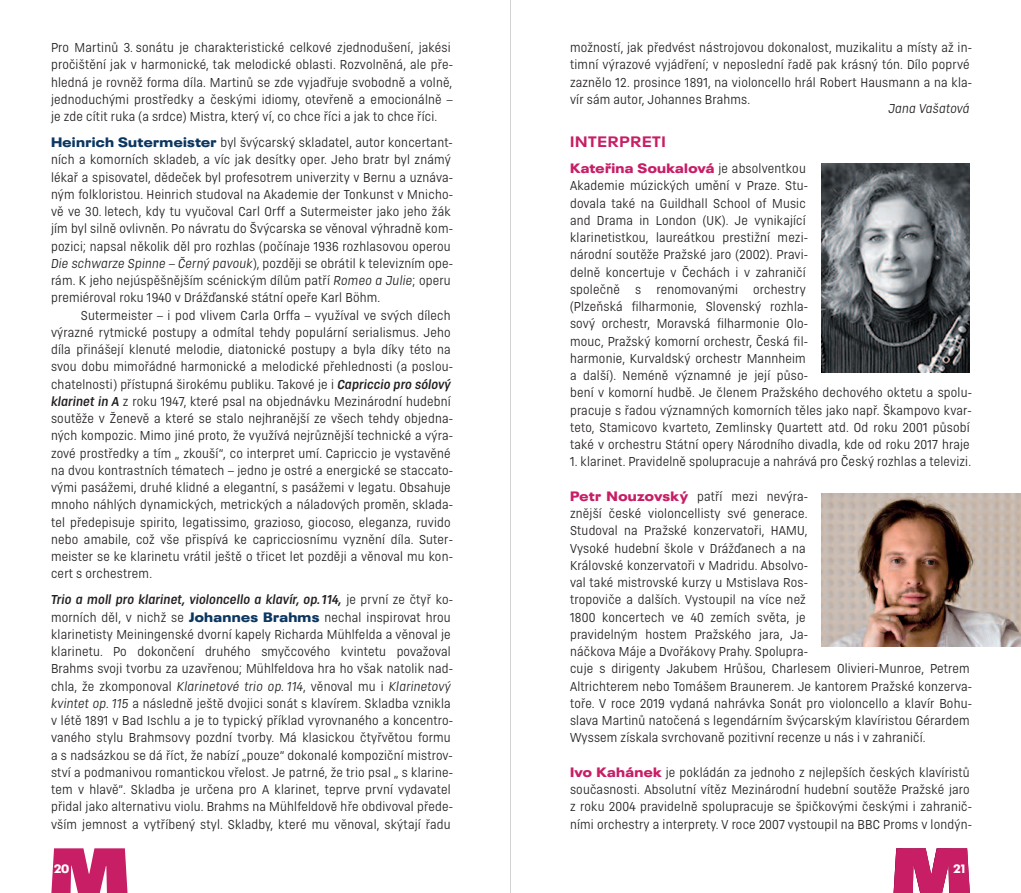
<style>
.page{position:relative;width:1021px;height:893px;background:#fff}
.page>*{position:absolute;margin:0;border:0;box-sizing:border-box;transform-origin:0 0}
.t1{font:700 15px "Neue Plak Extended";letter-spacing:.05em;color:#c71e66}
.t2{font:900 13.5px "Neue Plak Extended";letter-spacing:.015em;color:#c71e66}
.t3{font:12px/17.2px "Normatica";color:#231f20}
.t4{font:italic 12px "Normatica";color:#231f20}
.t5{font:900 12px "Neue Plak";color:#fff}
.s1{font-family:"Neue Plak Extended";font-weight:900;font-size:13.5px;color:#0c3761}
.s2{font-style:italic}
.s3{font-weight:500;font-style:italic}
.s4{font-family:"Normatica";font-weight:400;font-size:12px;color:#231f20}
.s5{font-family:"Neue Plak Extended";font-weight:900;font-size:13.5px;color:#c71e66}
</style>
<div class="page">
<svg style="left:893px;top:848px;width:77px;height:45px;background:#cc3b79"></svg>
<svg style="left:51px;top:848px;width:77px;height:45px;background:#cf407d"></svg>
<hr style="left:510px;top:0;width:1px;height:893px;background:#d3d2d2">
<img style="left:821px;top:164px;width:148px;height:208px">
<img style="left:821px;top:493px;width:199px;height:153px">
<p class="t3" style="left:51px;top:40px;width:404px">Pro Martinů 3. sonátu je charakteristické celkové zjednodušení, jakési pročištění jak v harmonické, tak melodické oblasti. Rozvolněná, ale pře&shy;hledná je rovněž forma díla. Martinů se zde vyjadřuje svobodně a volně, jednoduchými prostředky a českými idiomy, otevřeně a emocionálně – je zde cítit ruka (a srdce) Mistra, který ví, co chce říci a jak to chce říci.</p>
<p class="t3" style="left:51px;top:135px;width:403px"><span class="s1">heinrich sutermeister</span> byl švýcarský skladatel, autor koncertant&shy;ních a komorních skladeb, a víc jak desítky oper. Jeho bratr byl známý lékař a spisovatel, dědeček byl profesotrem univerzity v Bernu a uznáva&shy;ným folkloristou. Heinrich studoval na Akademie der Tonkunst v Mnicho&shy;vě ve 30. letech, kdy tu vyučoval Carl Orff a Sutermeister jako jeho žák jím byl silně ovlivněn. Po návratu do Švýcarska se věnoval výhradně kom&shy;pozici; napsal několik děl pro rozhlas (počínaje 1936 rozhlasovou operou <span class="s2">Die schwarze Spinne – Černý pavouk</span>), později se obrátil k televizním ope&shy;rám. K jeho nejúspěšnějším scénickým dílům patří <span class="s2">Romeo a Julie</span>; operu premiéroval roku 1940 v Drážďanské státní opeře Karl Böhm.</p>
<p class="t3" style="left:51px;top:307px;width:403px;text-indent:30px">Sutermeister – i pod vlivem Carla Orffa – využíval ve svých dílech výrazné rytmické postupy a odmítal tehdy populární serialismus. Jeho díla přinášejí klenuté melodie, diatonické postupy a byla díky této na svou dobu mimořádné harmonické a melodické přehlednosti (a poslou&shy;chatelnosti) přístupná širokému publiku. Takové je i <span class="s3">Capriccio pro sólový klarinet in A</span> z roku 1947, které psal na objednávku Mezinárodní hudební soutěže v Ženevě a které se stalo nejhranější ze všech tehdy objedna&shy;ných kompozic. Mimo jiné proto, že využívá nejrůznější technické a výra&shy;zové prostředky a tím „ zkouší“, co interpret umí. Capriccio je vystavěné na dvou kontrastních tématech – jedno je ostré a energické se staccato&shy;vými pasážemi, druhé klidné a elegantní, s pasážemi v legatu. Obsahuje mnoho náhlých dynamických, metrických a náladových proměn, sklada&shy;tel předepisuje spirito, legatissimo, grazioso, giocoso, eleganza, ruvido nebo amabile, což vše přispívá ke capricciosnímu vyznění díla. Suter&shy;meister se ke klarinetu vrátil ještě o třicet let později a věnoval mu kon&shy;cert s orchestrem.</p>
<p class="t3" style="left:51px;top:592px;width:403px"><span class="s3">Trio a moll pro klarinet, violoncello a klavír, op.114,</span> je první ze čtyř ko&shy;morních děl, v nichž se <span class="s1">Johannes brahms</span> nechal inspirovat hrou klarinetisty Meiningenské dvorní kapely Richarda Mühlfelda a věnoval je klarinetu. Po dokončení druhého smyčcového kvintetu považoval Brahms svoji tvorbu za uzavřenou; Mühlfeldova hra ho však natolik nad&shy;chla, že zkomponoval <span class="s2">Klarinetové trio op. 114</span>, věnoval mu i <span class="s2">Klarinetový kvintet op. 115</span> a následně ještě dvojici sonát s klavírem. Skladba vznikla v létě 1891 v Bad Ischlu a je to typický příklad vyrovnaného a koncentro&shy;vaného stylu Brahmsovy pozdní tvorby. Má klasickou čtyřvětou formu a s nadsázkou se dá říct, že nabízí „pouze“ dokonalé kompoziční mistrov&shy;ství a podmanivou romantickou vřelost. Je patrné, že trio psal „ s klarine&shy;tem v hlavě“. Skladba je určena pro A klarinet, teprve první vydavatel přidal jako alternativu violu. Brahms na Mühlfeldově hře obdivoval přede&shy;vším jemnost a vytříbený styl. Skladby, které mu věnoval, skýtají řadu</p>
<p class="t5" style="left:54px;top:864px;width:17px">20</p>
<p class="t5" style="left:953px;top:864px;width:13px">21</p>
<p class="t3" style="left:570px;top:40px;width:403px">možností, jak předvést nástrojovou dokonalost, muzikalitu a místy až in&shy;timní výrazové vyjádření; v neposlední řadě pak krásný tón. Dílo poprvé zaznělo 12. prosince 1891, na violoncello hrál Robert Hausmann a na kla&shy;vír sám autor, Johannes Brahms.</p>
<p class="t4" style="left:888px;top:103px;width:83px">Jana Vašatová</p>
<p class="t1" style="left:570px;top:137px;width:97px">INTERPRETI</p>
<p class="t2" style="left:570px;top:163px;width:237px">Kateřina soukalová <span class="s4">je absolventkou</span></p>
<p class="t3" style="left:570px;top:178px;width:240px">Akademie múzických umění v Praze. Stu&shy;dovala také na Guildhall School of Music and Drama in London (UK). Je vynikající klarinetistkou, laureátkou prestižní mezi&shy;národní soutěže Pražské jaro (2002). Pravi&shy;delně koncertuje v Čechách i v zahraničí společně</p>
<p class="t3" style="left:635px;top:281px;width:8px">s</p>
<p class="t3" style="left:656px;top:281px;width:83px">renomovanými</p>
<p class="t3" style="left:570px;top:281px;width:403px;text-indent:183px">orchestry<br>(Plzeňská filharmonie, Slovenský rozhla-<br>sový orchestr, Moravská filharmonie Olo-<br>mouc, Pražský komorní orchestr, Česká fil-<br>harmonie, Kurvaldský orchestr Mannheim<br>a další). Neméně významné je její půso-<br>bení v komorní hudbě. Je členem Pražského dechového oktetu a spolu&shy;pracuje s řadou významných komorních těles jako např. Škampovo kvar&shy;teto, Stamicovo kvarteto, Zemlinsky Quartett atd. Od roku 2001 působí také v orchestru Státní opery Národního divadla, kde od roku 2017 hraje</p>
<p class="t3" style="left:570px;top:454px;width:403px">1. klarinet. Pravidelně spolupracuje a nahrává pro Český rozhlas a televizi.</p>
<p class="t3" style="left:570px;top:488px;width:403px"><span class="s5">Petr nouzovský</span> patří mezi nevýra-<br>znější české violoncellisty své generace.<br>Studoval na Pražské konzervatoři, HAMU,<br>Vysoké hudební škole v Drážďanech a na<br>Královské konzervatoři v Madridu. Absolvo-<br>val také mistrovské kurzy u Mstislava Ros-<br>tropoviče a dalších. Vystoupil na více než<br>1800 koncertech ve 40 zemích světa, je<br>pravidelným hostem Pražského jara, Ja-<br>náčkova Máje a Dvořákovy Prahy. Spolupra-<br>cuje s dirigenty Jakubem Hrůšou, Charlesem Olivieri-Munroe, Petrem Altrichterem nebo Tomášem Braunerem. Je kantorem Pražské konzerva&shy;toře. V roce 2019 vydaná nahrávka Sonát pro violoncello a klavír Bohu&shy;slava Martinů natočená s legendárním švýcarským klavíristou Gérardem Wyssem získala svrchovaně pozitivní recenze u nás i v zahraničí.</p>
<p class="t3" style="left:570px;top:764px;width:403px"><span class="s5">ivo Kahánek</span> je pokládán za jednoho z nejlepších českých klavíristů současnosti. Absolutní vítěz Mezinárodní hudební soutěže Pražské jaro z roku 2004 pravidelně spolupracuje se špičkovými českými i zahranič&shy;ními orchestry a interprety. V roce 2007 vystoupil na BBC Proms v londýn-</p>
</div>
